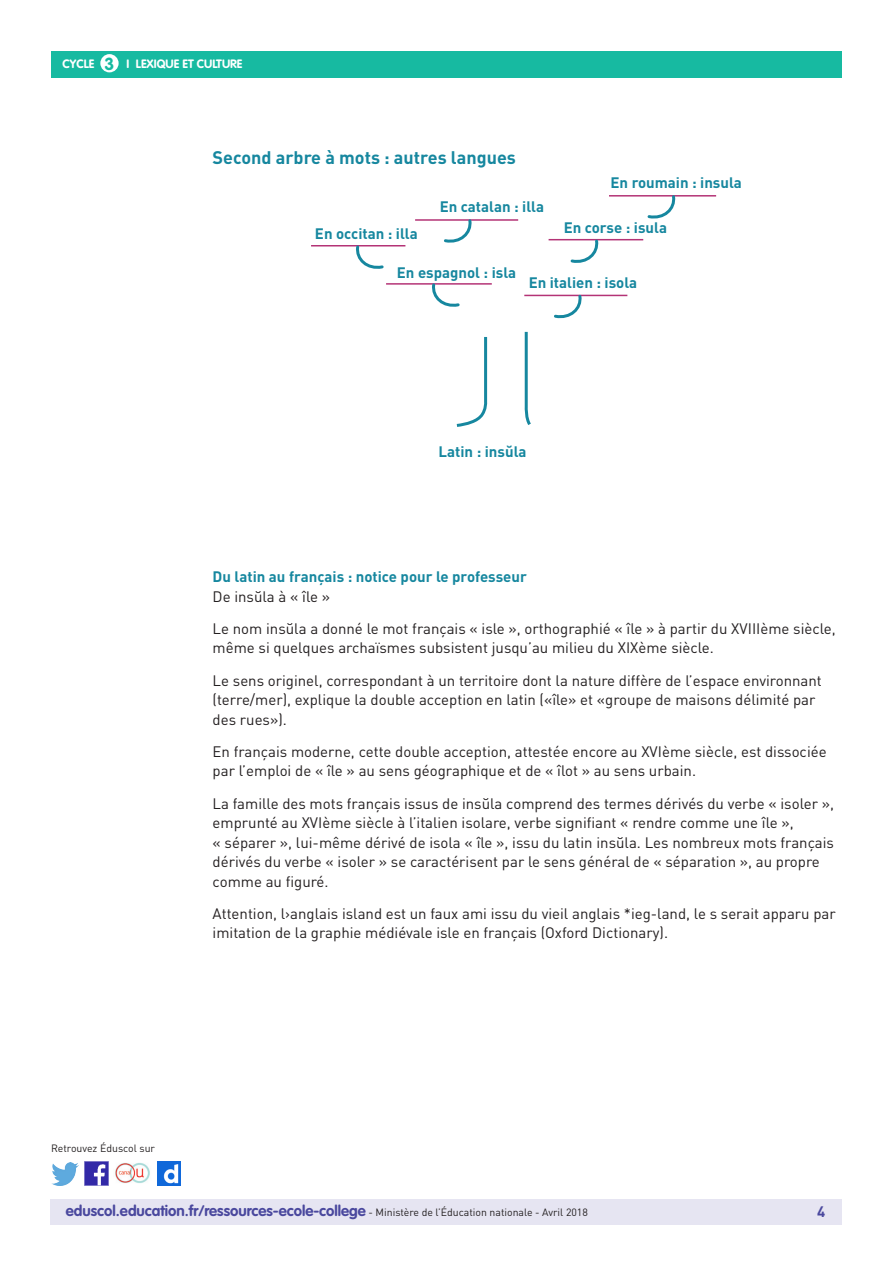
<style>
.page{position:relative;width:893px;height:1263px;background:#fff}
.page>*{position:absolute;margin:0;border:0;box-sizing:border-box;transform-origin:0 0}
._04_Titre_de_niveau{font:700 18px "DIN Pro";color:#16879f}
.t1{font:700 17.25px "VAG Rounded Std";color:#17baa1}
._06_Texte_courant{font:15px/19.5px "DIN Pro";color:#231f20}
._05_Titre_de_niveau{font:700 15px "DIN Pro";color:#16879f}
.t2{font:700 15px "VAG Rounded Std";color:#4a489e}
.t3{font:700 15px "DIN Pro";color:#4a489e}
.t4{font:700 12px "VAG Rounded Std";color:#fff}
.t5{font:10.5px "DIN Pro";color:#231f20}
.s1{font-family:"DIN Pro";font-weight:400;font-size:10.5px;color:#231f20}
</style>
<div class="page">
<div style="left:50px;top:1199px;width:791px;height:26px;background:#e6e5f2"></div>
<div style="left:51px;top:51px;width:791px;height:27px;background:#17baa1"></div>
<div style="left:100px;top:54px;width:19px;height:18px;background:#fff;border-radius:50%"></div>
<img style="left:85px;top:1162px;width:23px;height:23px">
<img style="left:51px;top:1163px;width:28px;height:22px">
<img style="left:158px;top:1162px;width:22px;height:23px">
<img style="left:115px;top:1163px;width:35px;height:20px">
<svg style="left:456px;top:331px;width:75px;height:96px"></svg>
<hr style="left:609px;top:195px;width:107px;height:2px;background:#b43376">
<hr style="left:311px;top:245px;width:94px;height:1px;background:#b43376">
<svg style="left:355px;top:195px;width:321px;height:124px"></svg>
<p class="t1" style="left:105px;top:53px;width:11px">3</p>
<p class="t4" style="left:63px;top:57px;width:33px">CYCLE</p>
<p class="t4" style="left:127px;top:57px;width:117px">I LEXIQUE ET CULTURE</p>
<p class="_04_Titre_de_niveau" style="left:213px;top:146px;width:305px">Second arbre à mots : autres langues</p>
<p class="_05_Titre_de_niveau" style="left:315px;top:224px;width:104px">En occitan : illa</p>
<p class="_05_Titre_de_niveau" style="left:440px;top:197px;width:106px">En catalan : illa</p>
<p class="_05_Titre_de_niveau" style="left:610px;top:173px;width:133px">En roumain : insula</p>
<p class="_05_Titre_de_niveau" style="left:564px;top:217px;width:105px">En corse : isula</p>
<p class="_05_Titre_de_niveau" style="left:397px;top:262px;width:121px">En espagnol : isla</p>
<p class="_05_Titre_de_niveau" style="left:529px;top:273px;width:110px">En italien : isola</p>
<p class="_05_Titre_de_niveau" style="left:439px;top:442px;width:89px">Latin : insŭla</p>
<p class="_05_Titre_de_niveau" style="left:213px;top:567px;width:316px">Du latin au français : notice pour le professeur</p>
<p class="_06_Texte_courant" style="left:213px;top:586px;width:119px">De insŭla à « île »</p>
<p class="_06_Texte_courant" style="left:213px;top:618px;width:625px">Le nom insŭla a donné le mot français « isle », orthographié « île » à partir du XVIIIème siècle, même si quelques archaïsmes subsistent jusqu’au milieu du XIXème siècle.</p>
<p class="_06_Texte_courant" style="left:213px;top:670px;width:611px">Le sens originel, correspondant à un territoire dont la nature diffère de l’espace environnant (terre/mer), explique la double acception en latin («île» et «groupe de maisons délimité par des rues»).</p>
<p class="_06_Texte_courant" style="left:213px;top:741px;width:616px">En français moderne, cette double acception, attestée encore au XVIème siècle, est dissociée par l’emploi de « île » au sens géographique et de « îlot » au sens urbain.</p>
<p class="_06_Texte_courant" style="left:213px;top:793px;width:623px">La famille des mots français issus de insŭla comprend des termes dérivés du verbe « isoler », emprunté au XVIème siècle à l’italien isolare, verbe signifiant « rendre comme une île »,<br>« séparer », lui-même dérivé de isola « île », issu du latin insŭla. Les nombreux mots français dérivés du verbe « isoler » se caractérisent par le sens général de « séparation », au propre comme au figuré.</p>
<p class="_06_Texte_courant" style="left:213px;top:903px;width:625px">Attention, l›anglais island est un faux ami issu du vieil anglais *ieg-land, le s serait apparu par imitation de la graphie médiévale isle en français (Oxford Dictionary).</p>
<p class="t5" style="left:51px;top:1141px;width:106px">Retrouvez Éduscol sur</p>
<p class="t2" style="left:66px;top:1202px;width:523px">eduscol.education.fr/ressources-ecole-college <span class="s1">- Ministère de l’Éducation nationale - Avril 2018</span></p>
<p class="t3" style="left:817px;top:1201px;width:10px">4</p>
</div>
